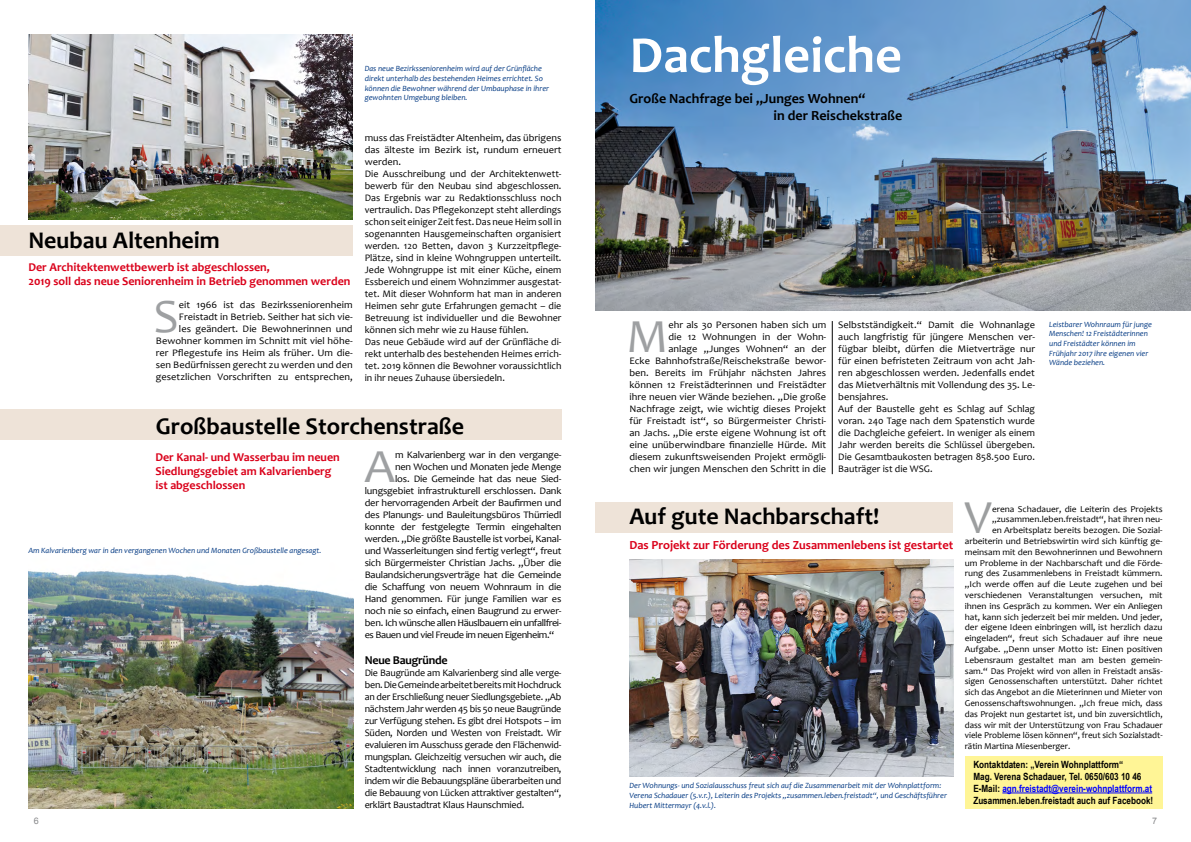
<style>
.page{position:relative;width:1191px;height:842px;background:#fff}
.page>*{position:absolute;margin:0;border:0;box-sizing:border-box;transform-origin:0 0}
.t1{font:700 52.3px "Candara";color:#fff}
.t2{font:47.8px "Candara";color:#9ea0a2;scale:1.04 1}
.t3{font:47.8px "Candara";color:#9c9e9f;scale:1.04 1}
.t4{font:700 24px "Candara";color:#000}
.t5{font:700 14px/16.8px "Candara";color:#000}
.t6{font:700 12.4px "Candara";color:#da001a}
.t7{font:700 12px/14.4px "Candara";color:#da001a}
.t8{font:700 12px "Candara";letter-spacing:-.02em;color:#000}
.t9{font:10px/12px "Candara";color:#000;text-align:right;scale:1.04 1}
.t10{font:10px "Candara";letter-spacing:-.02em;color:#000;scale:1.04 1}
.t11{font:10px/12px "Candara";color:#000;text-align:justify}
.t12{font:10px "Candara";letter-spacing:-.04em;color:#000;scale:1.04 1}
.t13{font:700 9.9px/11.9px "Arial Narrow";color:#000}
.t14{font:9px "Candara";letter-spacing:-.005em;color:#000;scale:1.04 1}
.t15{font:9px "Candara";letter-spacing:-.005em;color:#000}
.t16{font:9px "Arial";color:#87888a}
.t17{font:italic 8px/9.6px "Candara";color:#003882}
.s1{color:#00f}
</style>
<div class="page">
<img style="left:595px;top:0;width:596px;height:310px">
<img style="left:629px;top:559px;width:324px;height:218px">
<div style="left:595px;top:502px;width:358px;height:31px;background:#eee3d8"></div>
<div style="left:964px;top:756px;width:198px;height:53px;background:#fff596"></div>
<hr style="left:1002px;top:792px;width:150px;height:1px;background:#00f">
<hr style="left:832px;top:321px;width:1px;height:153px;background:#000">
<img style="left:28px;top:34px;width:325px;height:185px">
<div style="left:0;top:225px;width:353px;height:31px;background:#eee3d8"></div>
<img style="left:28px;top:571px;width:325px;height:237px">
<div style="left:0;top:410px;width:561px;height:30px;background:#eee3d8"></div>
<p class="t17" style="left:365px;top:64px;width:186px">Das neue Bezirksseniorenheim wird auf der Grünfläche direkt unterhalb des bestehenden Heimes errichtet. So können die Bewohner während der Umbauphase in ihrer gewohnten Umgebung bleiben.</p>
<h3 class="t4" style="left:28px;top:226px;width:193px">Neubau Altenheim</h3>
<p class="t7" style="left:28px;top:260px;width:323px">Der Architektenwettbewerb ist abgeschlossen,<br>2019 soll das neue Seniorenheim in Betrieb genommen werden</p>
<p class="t9" style="left:156px;top:299px;width:191px">eit 1966 ist das Bezirksseniorenheim Freistadt in Betrieb. Seither hat sich vie-<br>les geändert. Die Bewohnerinnen und Bewohner kommen im Schnitt mit viel höhe&shy;rer Pflegestufe ins Heim als früher. Um die&shy;sen Bedürfnissen gerecht zu werden und den gesetzlichen Vorschriften zu entsprechen,</p>
<h2 class="t2" style="left:154px;top:288px;width:26px">S</h2>
<p class="t9" style="left:365px;top:132px;width:191px;text-align:left">muss das Freistädter Altenheim, das übrigens das älteste im Bezirk ist, rundum erneuert werden.<br>Die Ausschreibung und der Architektenwett&shy;bewerb für den Neubau sind abgeschlossen.<br>Das Ergebnis war zu Redaktionsschluss noch vertraulich. Das Pflegekonzept steht allerdings schon seit einiger Zeit fest. Das neue Heim soll in sogenannten Hausgemeinschaften organisiert werden. 120 Betten, davon 3 Kurzzeitpflege-Plätze, sind in kleine Wohngruppen unterteilt.<br>Jede Wohngruppe ist mit einer Küche, einem Essbereich und einem Wohnzimmer ausgestat&shy;tet. Mit dieser Wohnform hat man in anderen Heimen sehr gute Erfahrungen gemacht – die Betreuung ist individueller und die Bewohner können sich mehr wie zu Hause fühlen.<br>Das neue Gebäude wird auf der Grünfläche di&shy;rekt unterhalb des bestehenden Heimes errich&shy;tet. 2019 können die Bewohner voraussichtlich in ihr neues Zuhause übersiedeln.</p>
<h3 class="t4" style="left:156px;top:411px;width:310px">Großbaustelle Storchenstraße</h3>
<h2 class="t2" style="left:364px;top:438px;width:31px">A</h2>
<p class="t10" style="left:395px;top:449px;width:161px">m Kalvarienberg war in den vergange-</p>
<p class="t7" style="left:155px;top:449px;width:186px">Der Kanal- und Wasserbau im neuen<br>Siedlungsgebiet am Kalvarienberg ist abgeschlossen</p>
<p class="t10" style="left:395px;top:461px;width:161px">nen Wochen und Monaten jede Menge</p>
<p class="t10" style="left:395px;top:473px;width:161px">los. Die Gemeinde hat das neue Sied-</p>
<p class="t10" style="left:365px;top:485px;width:191px">lungsgebiet infrastrukturell erschlossen. Dank</p>
<p class="t10" style="left:365px;top:497px;width:191px">der hervorragenden Arbeit der Baufirmen und</p>
<p class="t10" style="left:365px;top:509px;width:191px">des Planungs- und Bauleitungsbüros Thürriedl</p>
<p class="t10" style="left:365px;top:521px;width:191px">konnte der festgelegte Termin eingehalten</p>
<p class="t10" style="left:365px;top:533px;width:191px">werden. „Die größte Baustelle ist vorbei, Kanal-</p>
<p class="t10" style="left:365px;top:545px;width:191px">und Wasserleitungen sind fertig verlegt“, freut</p>
<p class="t10" style="left:365px;top:557px;width:191px">sich Bürgermeister Christian Jachs. „Über die</p>
<p class="t10" style="left:365px;top:569px;width:191px">Baulandsicherungsverträge hat die Gemeinde</p>
<p class="t10" style="left:365px;top:581px;width:191px">die Schaffung von neuem Wohnraum in die</p>
<p class="t10" style="left:365px;top:593px;width:191px">Hand genommen. Für junge Familien war es</p>
<p class="t10" style="left:365px;top:605px;width:191px">noch nie so einfach, einen Baugrund zu erwer-</p>
<p class="t12" style="left:365px;top:617px;width:191px">ben. Ich wünsche allen Häuslbauern ein unfallfrei-</p>
<p class="t12" style="left:365px;top:629px;width:184px">es Bauen und viel Freude im neuen Eigenheim.“</p>
<p class="t8" style="left:365px;top:653px;width:84px">Neue Baugründe</p>
<p class="t11" style="left:365px;top:667px;width:198px">Die Baugründe am Kalvarienberg sind alle verge&shy;ben. Die Gemeinde arbeitet bereits mit Hochdruck an der Erschließung neuer Siedlungsgebiete. „Ab nächstem Jahr werden 45 bis 50 neue Baugründe zur Verfügung stehen. Es gibt drei Hotspots – im Süden, Norden und Westen von Freistadt. Wir evaluieren im Ausschuss gerade den Flächenwid&shy;mungsplan. Gleichzeitig versuchen wir auch, die Stadtentwicklung nach innen voranzutreiben, indem wir die Bebauungspläne überarbeiten und die Bebauung von Lücken attraktiver gestalten“, erklärt Baustadtrat Klaus Haunschmied.</p>
<p class="t17" style="left:28px;top:546px;width:295px">Am Kalvarienberg war in den vergangenen Wochen und Monaten Großbaustelle angesagt.</p>
<h1 class="t1" style="left:629px;top:23px;width:274px">Dachgleiche</h1>
<h3 class="t5" style="left:773px;top:90px;width:130px;text-indent:-144px">Große Nachfrage bei „Junges Wohnen“<br>in der Reischekstraße</h3>
<p class="t9" style="left:629px;top:319px;width:191px">ehr als 30 Personen haben sich um<br>die 12 Wohnungen in der Wohn-<br>anlage „Junges Wohnen“ an der<br>Ecke Bahnhofstraße/Reischekstraße bewor&shy;ben. Bereits im Frühjahr nächsten Jahres können 12 Freistädterinnen und Freistädter ihre neuen vier Wände beziehen. „Die große Nachfrage zeigt, wie wichtig dieses Projekt für Freistadt ist“, so Bürgermeister Christi&shy;an Jachs. „Die erste eigene Wohnung ist oft eine unüberwindbare finanzielle Hürde. Mit diesem zukunftsweisenden Projekt ermögli&shy;chen wir jungen Menschen den Schritt in die</p>
<p class="t9" style="left:838px;top:319px;width:191px;text-align:left">Selbstständigkeit.“ Damit die Wohnanlage auch langfristig für jüngere Menschen ver&shy;fügbar bleibt, dürfen die Mietverträge nur für einen befristeten Zeitraum von acht Jah&shy;ren abgeschlossen werden. Jedenfalls endet das Mietverhältnis mit Vollendung des 35. Le&shy;bensjahres.<br>Auf der Baustelle geht es Schlag auf Schlag voran. 240 Tage nach dem Spatenstich wurde die Dachgleiche gefeiert. In weniger als einem Jahr werden bereits die Schlüssel übergeben.<br>Die Gesamtbaukosten betragen 858.500 Euro.<br>Bauträger ist die WSG.</p>
<p class="t17" style="left:1049px;top:319px;width:104px">Leistbarer Wohnraum für junge<br>Menschen! 12 Freistädterinnen und Freistädter können im<br>Frühjahr 2017 ihre eigenen vier<br>Wände beziehen.</p>
<h3 class="t4" style="left:629px;top:502px;width:251px">Auf gute Nachbarschaft!</h3>
<p class="t6" style="left:629px;top:537px;width:325px">Das Projekt zur Förderung des Zusammenlebens ist gestartet</p>
<h2 class="t2" style="left:626px;top:308px;width:42px">M</h2>
<h2 class="t3" style="left:964px;top:489px;width:28px">V</h2>
<p class="t14" style="left:992px;top:503px;width:165px">erena Schadauer, die Leiterin des Projekts</p>
<p class="t14" style="left:992px;top:514px;width:165px">„zusammen.leben.freistadt“, hat ihren neu-</p>
<p class="t14" style="left:992px;top:525px;width:165px">en Arbeitsplatz bereits bezogen. Die Sozial-</p>
<p class="t14" style="left:964px;top:536px;width:192px">arbeiterin und Betriebswirtin wird sich künftig ge-</p>
<p class="t14" style="left:964px;top:546px;width:192px">meinsam mit den Bewohnerinnen und Bewohnern</p>
<p class="t14" style="left:964px;top:557px;width:192px">um Probleme in der Nachbarschaft und die Förde-</p>
<p class="t14" style="left:964px;top:568px;width:192px">rung des Zusammenlebens in Freistadt kümmern.</p>
<p class="t14" style="left:964px;top:579px;width:192px">„Ich werde offen auf die Leute zugehen und bei</p>
<p class="t14" style="left:964px;top:590px;width:192px">verschiedenen Veranstaltungen versuchen, mit</p>
<p class="t14" style="left:964px;top:600px;width:192px">ihnen ins Gespräch zu kommen. Wer ein Anliegen</p>
<p class="t14" style="left:964px;top:611px;width:192px">hat, kann sich jederzeit bei mir melden. Und jeder,</p>
<p class="t14" style="left:964px;top:622px;width:192px">der eigene Ideen einbringen will, ist herzlich dazu</p>
<p class="t14" style="left:964px;top:633px;width:192px">eingeladen“, freut sich Schadauer auf ihre neue</p>
<p class="t14" style="left:964px;top:644px;width:192px">Aufgabe. „Denn unser Motto ist: Einen positiven</p>
<p class="t14" style="left:964px;top:654px;width:192px">Lebensraum gestaltet man am besten gemein-</p>
<p class="t14" style="left:964px;top:665px;width:192px">sam.“ Das Projekt wird von allen in Freistadt ansäs-</p>
<p class="t15" style="left:964px;top:676px;width:199px">sigen Genossenschaften unterstützt. Daher richtet</p>
<p class="t15" style="left:964px;top:687px;width:199px">sich das Angebot an die Mieterinnen und Mieter von</p>
<p class="t15" style="left:964px;top:698px;width:199px">Genossenschaftswohnungen. „Ich freue mich, dass</p>
<p class="t15" style="left:964px;top:708px;width:199px">das Projekt nun gestartet ist, und bin zuversichtlich,</p>
<p class="t15" style="left:964px;top:719px;width:199px">dass wir mit der Unterstützung von Frau Schadauer</p>
<p class="t15" style="left:964px;top:730px;width:199px">viele Probleme lösen können“, freut sich Sozialstadt-</p>
<p class="t15" style="left:964px;top:741px;width:107px">rätin Martina Miesenberger.</p>
<p class="t17" style="left:629px;top:781px;width:319px;line-height:10px">Der Wohnungs- und Sozialausschuss freut sich auf die Zusammenarbeit mit der Wohnplattform:<br>Verena Schadauer (5.v.r.), Leiterin des Projekts „zusammen.leben.freistadt“, und Geschäftsführer<br>Hubert Mittermayr (4.v.l.).</p>
<p class="t13" style="left:973px;top:758px;width:181px">Kontaktdaten: „Verein Wohnplattform“<br>Mag. Verena Schadauer, Tel. 0650/603 10 46<br>E-Mail: <span class="s1">agn.freistadt@verein-wohnplattform.at </span>Zusammen.leben.freistadt auch auf Facebook!</p>
<p class="t16" style="left:34px;top:815px;width:7px">6</p>
<p class="t16" style="left:1152px;top:815px;width:7px">7</p>
</div>
